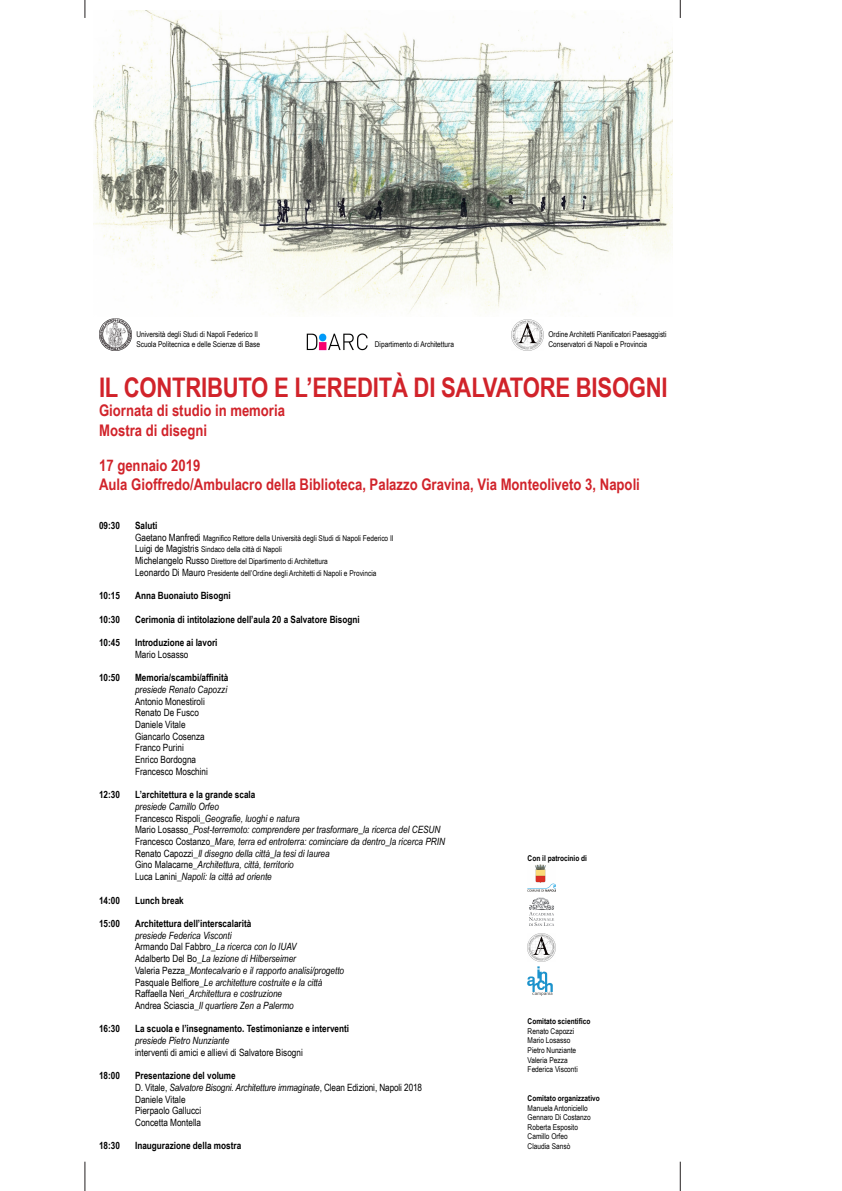
<style>
.page{position:relative;width:842px;height:1191px;background:#fff}
.page>*{position:absolute;margin:0;border:0;box-sizing:border-box;transform-origin:0 0}
.t1{font:700 27px "Arial Narrow";letter-spacing:-.01em;color:#d1232a}
.t2{font:700 16px "Arial Narrow";color:#d1232a}
.t3{font:italic 10px/11.7px "Arial Narrow";color:#000}
.t4{font:700 10px "Arial Narrow";color:#000}
.t5{font:10px "Arial Narrow";color:#000}
.t6{font:8px/9.6px "Arial Narrow";color:#000}
.t7{font:700 8px "Arial Narrow";color:#000}
.s1{font-size:10px}
.s2{font-style:normal}
</style>
<div class="page">
<img style="left:93px;top:11px;width:579px;height:302px">
<hr style="left:85px;top:1161px;width:1px;height:30px;background:#231f20">
<hr style="left:680px;top:1161px;width:1px;height:30px;background:#231f20">
<svg style="left:85px;top:0;width:1px;height:18px"></svg>
<svg style="left:680px;top:0;width:1px;height:18px"></svg>
<img style="left:306px;top:333px;width:62px;height:17px">
<img style="left:99px;top:318px;width:32px;height:32px">
<img style="left:529px;top:897px;width:25px;height:29px">
<img style="left:528px;top:864px;width:28px;height:28px">
<img style="left:528px;top:933px;width:28px;height:28px">
<img style="left:528px;top:966px;width:25px;height:29px">
<img style="left:512px;top:319px;width:31px;height:31px">
<p class="t6" style="left:136px;top:329px;width:123px">Università degli Studi di Napoli Federico II</p>
<p class="t6" style="left:136px;top:339px;width:125px">Scuola Politecnica e delle Scienze di Base</p>
<p class="t6" style="left:375px;top:339px;width:81px">Dipartimento di Architettura</p>
<p class="t6" style="left:548px;top:329px;width:120px">Ordine Architetti Pianificatori Paesaggisti<br>Conservatori di Napoli e Provincia</p>
<p class="t1" style="left:99px;top:367px;width:570px">IL CONTRIBUTO E L’EREDITÀ DI SALVATORE BISOGNI</p>
<p class="t2" style="left:99px;top:399px;width:187px">Giornata di studio in memoria</p>
<p class="t2" style="left:99px;top:418px;width:109px">Mostra di disegni</p>
<p class="t2" style="left:99px;top:453px;width:103px">17 gennaio 2019</p>
<p class="t2" style="left:99px;top:472px;width:542px">Aula Gioffredo/Ambulacro della Biblioteca, Palazzo Gravina, Via Monteoliveto 3, Napoli</p>
<p class="t4" style="left:99px;top:518px;width:22px">09:30</p>
<p class="t4" style="left:135px;top:518px;width:24px">Saluti</p>
<p class="t6" style="left:135px;top:533px;width:260px"><span class="s1">Gaetano Manfredi</span> Magnifico Rettore della Università degli Studi di Napoli Federico II</p>
<p class="t6" style="left:135px;top:544px;width:148px"><span class="s1">Luigi de Magistris</span> Sindaco della città di Napoli</p>
<p class="t6" style="left:135px;top:556px;width:194px"><span class="s1">Michelangelo Russo</span> Direttore del Dipartimento di Architettura</p>
<p class="t6" style="left:135px;top:568px;width:243px"><span class="s1">Leonardo Di Mauro</span> Presidente dell’Ordine degli Architetti di Napoli e Provincia</p>
<p class="t4" style="left:99px;top:588px;width:22px">10:15</p>
<p class="t4" style="left:135px;top:588px;width:97px">Anna Buonaiuto Bisogni</p>
<p class="t4" style="left:99px;top:611px;width:22px">10:30</p>
<p class="t4" style="left:135px;top:611px;width:226px">Cerimonia di intitolazione dell’aula 20 a Salvatore Bisogni</p>
<p class="t4" style="left:99px;top:635px;width:22px">10:45</p>
<p class="t4" style="left:135px;top:635px;width:84px">Introduzione ai lavori</p>
<p class="t5" style="left:135px;top:647px;width:55px">Mario Losasso</p>
<p class="t4" style="left:99px;top:670px;width:22px">10:50</p>
<p class="t4" style="left:135px;top:670px;width:95px">Memoria/scambi/affinità</p>
<p class="t3" style="left:135px;top:683px;width:94px">presiede Renato Capozzi</p>
<p class="t5" style="left:135px;top:693px;width:71px">Antonio Monestiroli</p>
<p class="t5" style="left:135px;top:705px;width:65px">Renato De Fusco</p>
<p class="t5" style="left:135px;top:717px;width:52px">Daniele Vitale</p>
<p class="t5" style="left:135px;top:729px;width:71px">Giancarlo Cosenza</p>
<p class="t5" style="left:135px;top:740px;width:50px">Franco Purini</p>
<p class="t5" style="left:135px;top:752px;width:63px">Enrico Bordogna</p>
<p class="t5" style="left:135px;top:764px;width:74px">Francesco Moschini</p>
<p class="t4" style="left:99px;top:787px;width:22px">12:30</p>
<p class="t4" style="left:135px;top:787px;width:122px">L’architettura e la grande scala</p>
<p class="t3" style="left:135px;top:800px;width:85px">presiede Camillo Orfeo</p>
<p class="t3" style="left:135px;top:812px;width:166px"><span class="s2">Francesco Rispoli_</span>Geografie, luoghi e natura</p>
<p class="t3" style="left:135px;top:823px;width:307px"><span class="s2">Mario Losasso_</span>Post-terremoto: comprendere per trasformare_la ricerca del CESUN</p>
<p class="t3" style="left:135px;top:835px;width:311px"><span class="s2">Francesco Costanzo_</span>Mare, terra ed entroterra: cominciare da dentro_la ricerca PRIN</p>
<p class="t3" style="left:135px;top:847px;width:196px"><span class="s2">Renato Capozzi_</span>Il disegno della città_la tesi di laurea</p>
<p class="t3" style="left:135px;top:859px;width:160px"><span class="s2">Gino Malacarne_</span>Architettura, città, territorio</p>
<p class="t3" style="left:135px;top:870px;width:138px"><span class="s2">Luca Lanini_</span>Napoli: la città ad oriente</p>
<p class="t4" style="left:99px;top:892px;width:22px">14:00</p>
<p class="t4" style="left:135px;top:892px;width:50px">Lunch break</p>
<p class="t4" style="left:99px;top:916px;width:22px">15:00</p>
<p class="t4" style="left:135px;top:916px;width:118px">Architettura dell’interscalarità</p>
<p class="t3" style="left:135px;top:929px;width:98px">presiede Federica Visconti</p>
<p class="t3" style="left:135px;top:940px;width:163px"><span class="s2">Armando Dal Fabbro_</span>La ricerca con lo IUAV</p>
<p class="t3" style="left:135px;top:952px;width:162px"><span class="s2">Adalberto Del Bo_</span>La lezione di Hilberseimer</p>
<p class="t3" style="left:135px;top:964px;width:211px"><span class="s2">Valeria Pezza_</span>Montecalvario e il rapporto analisi/progetto<br><span class="s2">Pasquale Belfiore_</span>Le architetture costruite e la città</p>
<p class="t3" style="left:135px;top:987px;width:149px"><span class="s2">Raffaella Neri_</span>Architettura e costruzione</p>
<p class="t3" style="left:135px;top:999px;width:160px"><span class="s2">Andrea Sciascia_</span>Il quartiere Zen a Palermo</p>
<p class="t4" style="left:99px;top:1021px;width:22px">16:30</p>
<p class="t4" style="left:135px;top:1021px;width:216px">La scuola e l’insegnamento. Testimonianze e interventi</p>
<p class="t3" style="left:135px;top:1034px;width:96px">presiede Pietro Nunziante</p>
<p class="t5" style="left:135px;top:1044px;width:169px">interventi di amici e allievi di Salvatore Bisogni</p>
<p class="t4" style="left:99px;top:1068px;width:22px">18:00</p>
<p class="t4" style="left:135px;top:1068px;width:102px">Presentazione del volume</p>
<p class="t3" style="left:135px;top:1081px;width:289px"><span class="s2">D. Vitale,</span> Salvatore Bisogni. Architetture immaginate<span class="s2">, Clean Edizioni, Napoli 2018</span></p>
<p class="t5" style="left:135px;top:1091px;width:52px">Daniele Vitale</p>
<p class="t5" style="left:135px;top:1103px;width:68px">Pierpaolo Gallucci</p>
<p class="t5" style="left:135px;top:1115px;width:68px">Concetta Montella</p>
<p class="t4" style="left:99px;top:1138px;width:22px">18:30</p>
<p class="t4" style="left:135px;top:1138px;width:108px">Inaugurazione della mostra</p>
<p class="t7" style="left:528px;top:852px;width:61px">Con il patrocinio di</p>
<p class="t7" style="left:528px;top:1015px;width:64px">Comitato scientifico</p>
<p class="t6" style="left:528px;top:1025px;width:48px">Renato Capozzi</p>
<p class="t6" style="left:528px;top:1035px;width:44px">Mario Losasso</p>
<p class="t6" style="left:528px;top:1045px;width:50px">Pietro Nunziante</p>
<p class="t6" style="left:528px;top:1054px;width:41px">Valeria Pezza</p>
<p class="t6" style="left:528px;top:1064px;width:52px">Federica Visconti</p>
<p class="t7" style="left:528px;top:1092px;width:74px">Comitato organizzativo</p>
<p class="t6" style="left:528px;top:1102px;width:62px">Manuela Antoniciello</p>
<p class="t6" style="left:528px;top:1112px;width:65px">Gennaro Di Costanzo</p>
<p class="t6" style="left:528px;top:1121px;width:52px">Roberta Esposito</p>
<p class="t6" style="left:528px;top:1131px;width:42px">Camillo Orfeo</p>
<p class="t6" style="left:528px;top:1141px;width:44px">Claudia Sansò</p>
</div>
